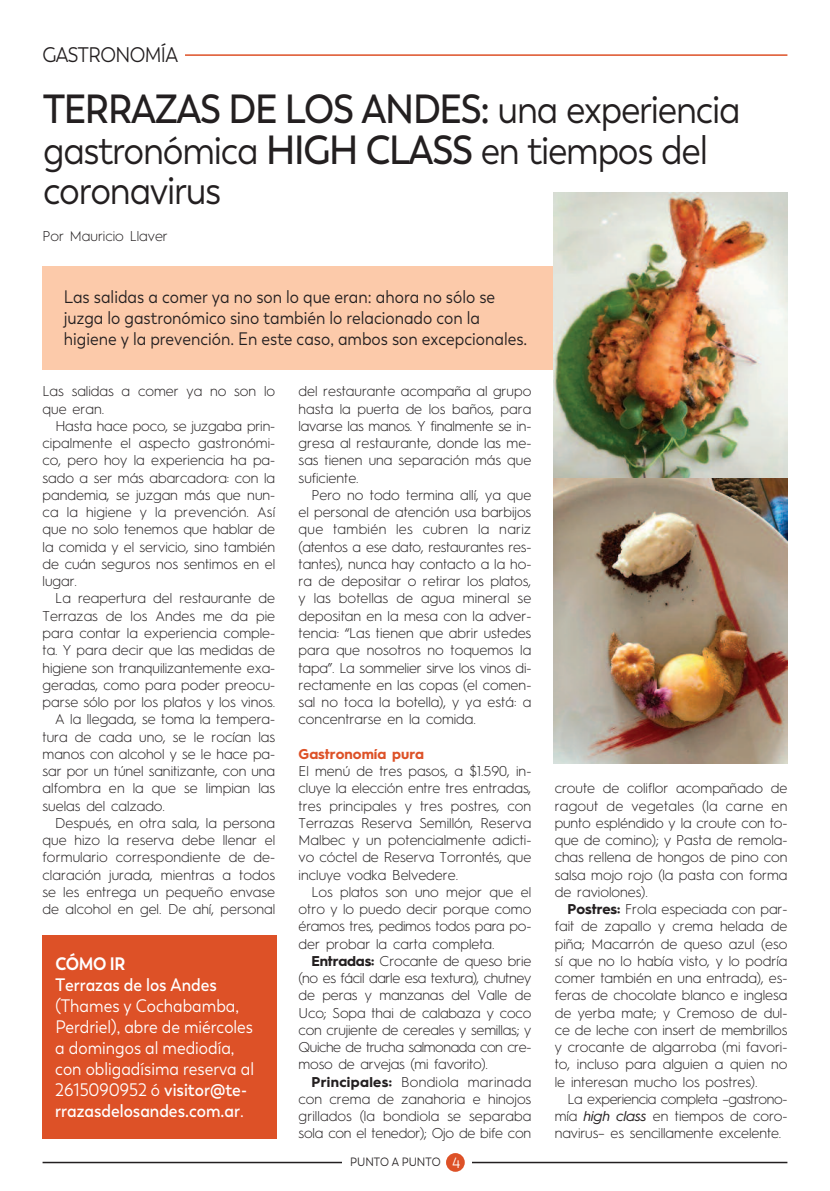
<style>
.page{position:relative;width:830px;height:1191px;background:#fff}
.page>*{position:absolute;margin:0;border:0;box-sizing:border-box;transform-origin:0 0}
.t1{font:40.5px/40.5px "Trenda";letter-spacing:-.035em;color:#231f20;scale:.9 1}
.t2{font:21px "Trenda";letter-spacing:-.035em;color:#231f20;scale:.9 1}
.t3{font:18px/21px "Trenda";color:#231f20;scale:.9 1}
.t4{font:18px/21px "Trenda";color:#fff;scale:.9 1}
.t5{font:600 18px "Trenda";color:#fff;scale:.9 1}
.t6{font:700 18px "Trenda";letter-spacing:-.02em;color:#fff;scale:.9 1}
.t7{font:300 14.25px/17.2px "Hurme Geometric Sans 1";color:#231f20;text-align:justify}
.t8{font:700 14.25px "Hurme Geometric Sans 1";color:#dd5127}
.t9{font:12px "Trenda";color:#231f20;scale:.9 1}
.s1{font-weight:600}
.s2{font-weight:700}
.s3{font-size:15px;color:#fff}
.s4{font-weight:400;font-style:italic}
</style>
<div class="page">
<div style="left:43px;top:266px;width:519px;height:103px;background:#fccaaa"></div>
<img style="left:553px;top:193px;width:234px;height:571px">
<hr style="left:185px;top:54px;width:602px;height:2px;background:#dd5127">
<hr style="left:43px;top:1161px;width:744px;height:2px;background:#231f20">
<div style="left:341px;top:1147px;width:130px;height:30px;background:#fff"></div>
<div style="left:446px;top:1153px;width:18px;height:18px;background:#dd5127;border-radius:50%"></div>
<div style="left:43px;top:935px;width:234px;height:204px;background:#dd5127"></div>
<h2 class="t2" style="left:43px;top:47px;width:152px">GASTRONOMÍA</h2>
<h1 class="t1" style="left:43px;top:92px;width:776px"><span class="s1">TERRAZAS DE LOS ANDES:</span> una experiencia gastronómica <span class="s1">HIGH CLASS</span> en tiempos del coronavirus</h1>
<p class="t7" style="left:43px;top:229px;width:127px">Por Mauricio Llaver</p>
<p class="t3" style="left:64px;top:287px;width:516px">Las salidas a comer ya no son lo que eran: ahora no sólo se juzga lo gastronómico sino también lo relacionado con la higiene y la prevención. En este caso, ambos son excepcionales.</p>
<p class="t7" style="left:43px;top:384px;width:234px">Las salidas a comer ya no son lo que eran.</p>
<p class="t7" style="left:43px;top:419px;width:234px;text-indent:13px">Hasta hace poco, se juzgaba prin&shy;cipalmente el aspecto gastronómi&shy;co, pero hoy la experiencia ha pa&shy;sado a ser más abarcadora: con la pandemia, se juzgan más que nun&shy;ca la higiene y la prevención. Así que no solo tenemos que hablar de la comida y el servicio, sino también de cuán seguros nos sentimos en el lugar.</p>
<p class="t7" style="left:55px;top:591px;width:221px">La reapertura del restaurante de</p>
<p class="t7" style="left:43px;top:608px;width:234px">Terrazas de los Andes me da pie</p>
<p class="t7" style="left:43px;top:626px;width:234px">para contar la experiencia comple-</p>
<p class="t7" style="left:43px;top:643px;width:234px">ta. Y para decir que las medidas de</p>
<p class="t7" style="left:43px;top:660px;width:234px">higiene son tranquilizantemente exa-</p>
<p class="t7" style="left:43px;top:677px;width:234px">geradas, como para poder preocu-</p>
<p class="t7" style="left:43px;top:695px;width:234px">parse sólo por los platos y los vinos.</p>
<p class="t7" style="left:55px;top:712px;width:221px">A la llegada, se toma la tempera-</p>
<p class="t7" style="left:43px;top:729px;width:234px">tura de cada uno, se le rocían las</p>
<p class="t7" style="left:43px;top:746px;width:234px">manos con alcohol y se le hace pa-</p>
<p class="t7" style="left:43px;top:764px;width:234px">sar por un túnel sanitizante, con una</p>
<p class="t7" style="left:43px;top:781px;width:234px">alfombra en la que se limpian las</p>
<p class="t7" style="left:43px;top:798px;width:124px">suelas del calzado.</p>
<p class="t7" style="left:55px;top:815px;width:221px">Después, en otra sala, la persona</p>
<p class="t7" style="left:43px;top:833px;width:234px">que hizo la reserva debe llenar el</p>
<p class="t7" style="left:43px;top:850px;width:234px">formulario correspondiente de de-</p>
<p class="t7" style="left:43px;top:867px;width:234px">claración jurada, mientras a todos</p>
<p class="t7" style="left:43px;top:884px;width:234px">se les entrega un pequeño envase</p>
<p class="t7" style="left:43px;top:902px;width:234px">de alcohol en gel. De ahí, personal</p>
<p class="t6" style="left:55px;top:957px;width:79px">CÓMO IR</p>
<p class="t5" style="left:55px;top:978px;width:181px">Terrazas de los Andes</p>
<p class="t4" style="left:55px;top:997px;width:222px">(Thames y Cochabamba,<br>Perdriel), abre de miércoles a domingos al mediodía, con obligadísima reserva al<br>2615090952 ó <span class="s1">visitor@te&shy;rrazasdelosandes.com.ar</span>.</p>
<p class="t7" style="left:298px;top:384px;width:234px">del restaurante acompaña al grupo hasta la puerta de los baños, para lavarse las manos. Y finalmente se in&shy;gresa al restaurante, donde las me&shy;sas tienen una separación más que suficiente.</p>
<p class="t7" style="left:298px;top:488px;width:234px;text-indent:13px">Pero no todo termina allí, ya que el personal de atención usa barbijos que también les cubren la nariz (atentos a ese dato, restaurantes res&shy;tantes), nunca hay contacto a la ho&shy;ra de depositar o retirar los platos, y las botellas de agua mineral se depositan en la mesa con la adver&shy;tencia: “Las tienen que abrir ustedes para que nosotros no toquemos la tapa”. La sommelier sirve los vinos di&shy;rectamente en las copas (el comen&shy;sal no toca la botella), y ya está: a concentrarse en la comida.</p>
<p class="t8" style="left:298px;top:749px;width:127px">Gastronomía pura</p>
<p class="t7" style="left:298px;top:764px;width:234px">El menú de tres pasos, a $1.590, in&shy;cluye la elección entre tres entradas, tres principales y tres postres, con Terrazas Reserva Semillón, Reserva Malbec y un potencialmente adicti&shy;vo cóctel de Reserva Torrontés, que incluye vodka Belvedere.</p>
<p class="t7" style="left:298px;top:884px;width:234px;text-indent:13px">Los platos son uno mejor que el otro y lo puedo decir porque como éramos tres, pedimos todos para po&shy;der probar la carta completa.</p>
<p class="t7" style="left:298px;top:953px;width:234px;text-indent:13px"><span class="s2">Entradas:</span> Crocante de queso brie (no es fácil darle esa textura), chutney de peras y manzanas del Valle de Uco; Sopa thai de calabaza y coco con crujiente de cereales y semillas; y Quiche de trucha salmonada con cre&shy;moso de arvejas (mi favorito).</p>
<p class="t7" style="left:298px;top:1074px;width:234px;text-indent:13px"><span class="s2">Principales:</span> Bondiola marinada con crema de zanahoria e hinojos grillados (la bondiola se separaba sola con el tenedor); Ojo de bife con</p>
<p class="t9" style="left:350px;top:1157px;width:124px">PUNTO A PUNTO <span class="s3">4</span></p>
<p class="t7" style="left:554px;top:781px;width:234px">croute de coliflor acompañado de ragout de vegetales (la carne en punto espléndido y la croute con to&shy;que de comino); y Pasta de remola&shy;chas rellena de hongos de pino con salsa mojo rojo (la pasta con forma de raviolones).</p>
<p class="t7" style="left:554px;top:902px;width:234px;text-indent:13px"><span class="s2">Postres:</span> Frola especiada con par&shy;fait de zapallo y crema helada de piña; Macarrón de queso azul (eso sí que no lo había visto, y lo podría comer también en una entrada), es&shy;feras de chocolate blanco e inglesa de yerba mate; y Cremoso de dul&shy;ce de leche con insert de membrillos y crocante de algarroba (mi favori&shy;to, incluso para alguien a quien no le interesan mucho los postres).</p>
<p class="t7" style="left:554px;top:1091px;width:234px;text-indent:13px">La experiencia completa –gastrono&shy;mía <span class="s4">high class</span> en tiempos de coro&shy;navirus– es sencillamente excelente.</p>
</div>
